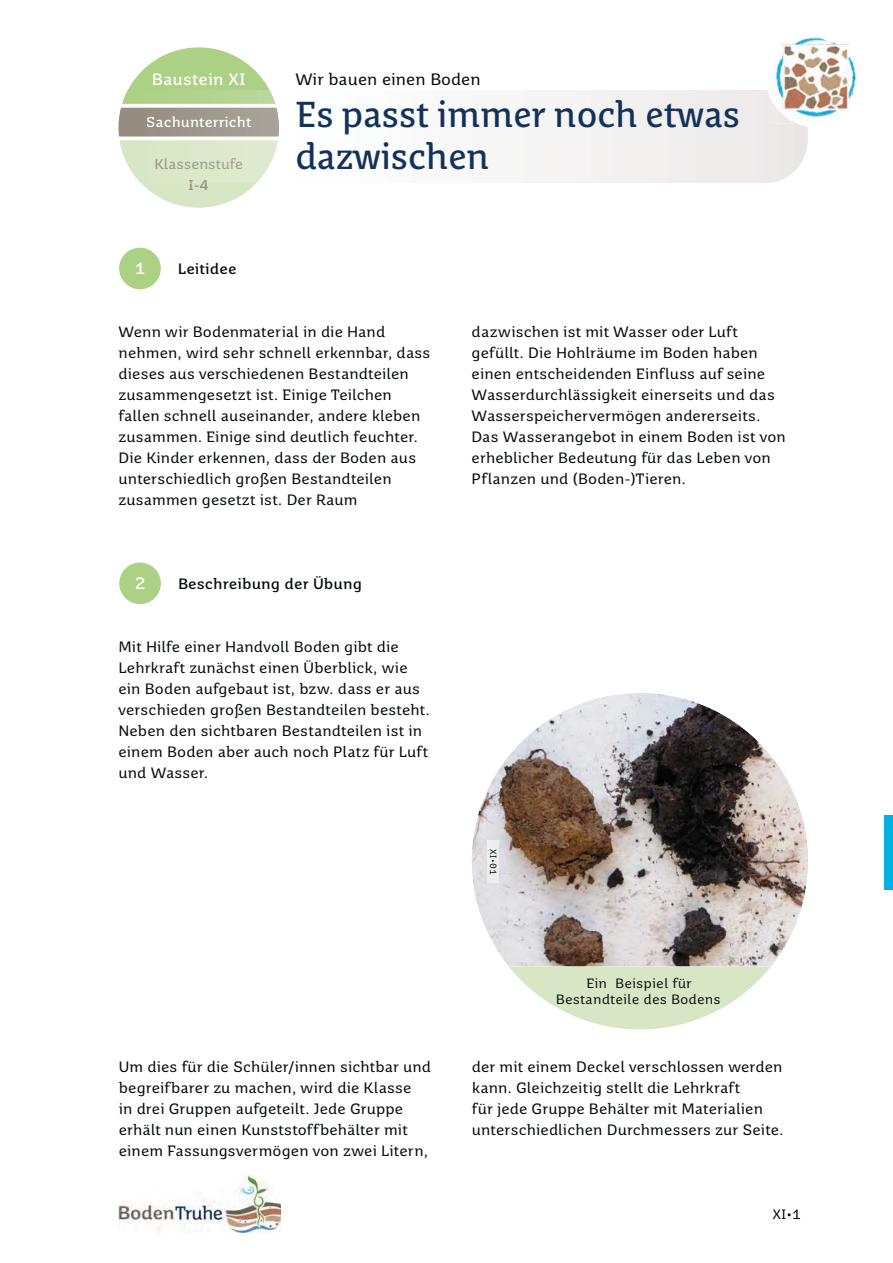
<style>
.page{position:relative;width:893px;height:1263px;background:#fff}
.page>*{position:absolute;margin:0;border:0;box-sizing:border-box;transform-origin:0 0}
.t1{font:36px/42px "Saar 1450 Headline";color:#143259}
.t2{font:16.5px "Saar 1450 Text";color:#040809}
.t3{font:700 16.5px "Saar 1450 Text";letter-spacing:.005em;color:#fff}
.t4{font:15px/21px "Saar 1450 Text";letter-spacing:.005em;color:#040809}
.t5{font:700 15px "Saar 1450 Text";color:#040809}
.t6{font:700 14.25px "Saar 1450 Text";color:#fff}
.t7{font:14.25px/21px "Saar 1450 Text";color:#989285;text-align:center}
.t8{font:700 14.25px "Saar 1450 Text";color:#948d80}
.t9{font:13.5px/16.2px "Saar 1450 Notes";color:#040809;text-align:center}
.t10{font:13.5px "Saar 1450 Text";color:#040809}
.t11{font:9px "Saar 1450 Notes";color:#040809}
.s1{color:#9a9488}
.s2{color:#9c968a}
.s3{color:#9e988d}
.s4{color:#a09b8f}
.s5{color:#a29c91}
.s6{font-weight:700;color:#9d978b}
.s7{font-weight:700;color:#9e988d}
</style>
<div class="page">
<img style="left:118px;top:1176px;width:163px;height:56px">
<div style="left:884px;top:816px;width:9px;height:74px;background:#02b0e2"></div>
<svg style="left:128px;top:47px;width:142px;height:161px"></svg>
<img style="left:122px;top:90px;width:153px;height:14px">
<img style="left:119px;top:108px;width:160px;height:28px">
<img style="left:120px;top:140px;width:158px;height:43px">
<img style="left:147px;top:116px;width:104px;height:11px">
<img style="left:156px;top:158px;width:86px;height:11px">
<img style="left:189px;top:180px;width:19px;height:3px">
<img style="left:769px;top:30px;width:94px;height:94px;border-radius:29px">
<div style="left:119px;top:248px;width:42px;height:41px;background:#acd084;border-radius:50%"></div>
<div style="left:119px;top:562px;width:42px;height:42px;background:#acd084;border-radius:50%"></div>
<img style="left:472px;top:693px;width:336px;height:274px">
<svg style="left:509px;top:967px;width:262px;height:62px"></svg>
<img style="left:487px;top:840px;width:11px;height:43px">
<p class="t3" style="left:152px;top:73px;width:95px">Baustein XI</p>
<p class="t6" style="left:146px;top:117px;width:107px">Sachunterricht</p>
<p class="t7" style="left:154px;top:154px;width:90px">Kl<span class="s1">as</span><span class="s2">se</span><span class="s3">ns</span><span class="s4">tu</span><span class="s5">fe<br></span><span class="s6">I</span> <span class="s7">4</span></p>
<p class="t8" style="left:194px;top:180px;width:7px">-</p>
<p class="t3" style="left:135px;top:262px;width:12px">1</p>
<p class="t5" style="left:178px;top:263px;width:60px">Leitidee</p>
<p class="t2" style="left:295px;top:72px;width:187px">Wir bauen einen Boden</p>
<h1 class="t1" style="left:295px;top:94px;width:446px">Es passt immer noch etwas dazwischen</h1>
<p class="t4" style="left:119px;top:322px;width:313px">Wenn wir Bodenmaterial in die Hand nehmen, wird sehr schnell erkennbar, dass dieses aus verschiedenen Bestandteilen zusammengesetzt ist. Einige Teilchen fallen schnell auseinander, andere kleben zusammen. Einige sind deutlich feuchter.<br>Die Kinder erkennen, dass der Boden aus unterschiedlich großen Bestandteilen zusammen gesetzt ist. Der Raum</p>
<p class="t4" style="left:472px;top:322px;width:316px">dazwischen ist mit Wasser oder Luft gefüllt. Die Hohlräume im Boden haben einen entscheidenden Einfluss auf seine Wasserdurchlässigkeit einerseits und das Wasserspeichervermögen andererseits.<br>Das Wasserangebot in einem Boden ist von erheblicher Bedeutung für das Leben von Pflanzen und (Boden-)Tieren.</p>
<p class="t3" style="left:135px;top:577px;width:12px">2</p>
<p class="t5" style="left:178px;top:578px;width:185px">Beschreibung der Übung</p>
<p class="t4" style="left:118px;top:637px;width:313px">Mit Hilfe einer Handvoll Boden gibt die Lehrkraft zunächst einen Überblick, wie ein Boden aufgebaut ist, bzw. dass er aus verschieden großen Bestandteilen besteht.<br>Neben den sichtbaren Bestandteilen ist in einem Boden aber auch noch Platz für Luft und Wasser.</p>
<p class="t11" style="left:497px;top:849px;width:28px;rotate:90deg">XI•01</p>
<p class="t9" style="left:556px;top:975px;width:166px">Ein Beispiel für<br>Bestandteile des Bodens</p>
<p class="t4" style="left:119px;top:1057px;width:314px">Um dies für die Schüler/innen sichtbar und begreifbarer zu machen, wird die Klasse<br>in drei Gruppen aufgeteilt. Jede Gruppe erhält nun einen Kunststoffbehälter mit einem Fassungsvermögen von zwei Litern,</p>
<p class="t4" style="left:472px;top:1057px;width:313px">der mit einem Deckel verschlossen werden kann. Gleichzeitig stellt die Lehrkraft<br>für jede Gruppe Behälter mit Materialien unterschiedlichen Durchmessers zur Seite.</p>
<p class="t10" style="left:773px;top:1208px;width:29px">XI•1</p>
</div>
